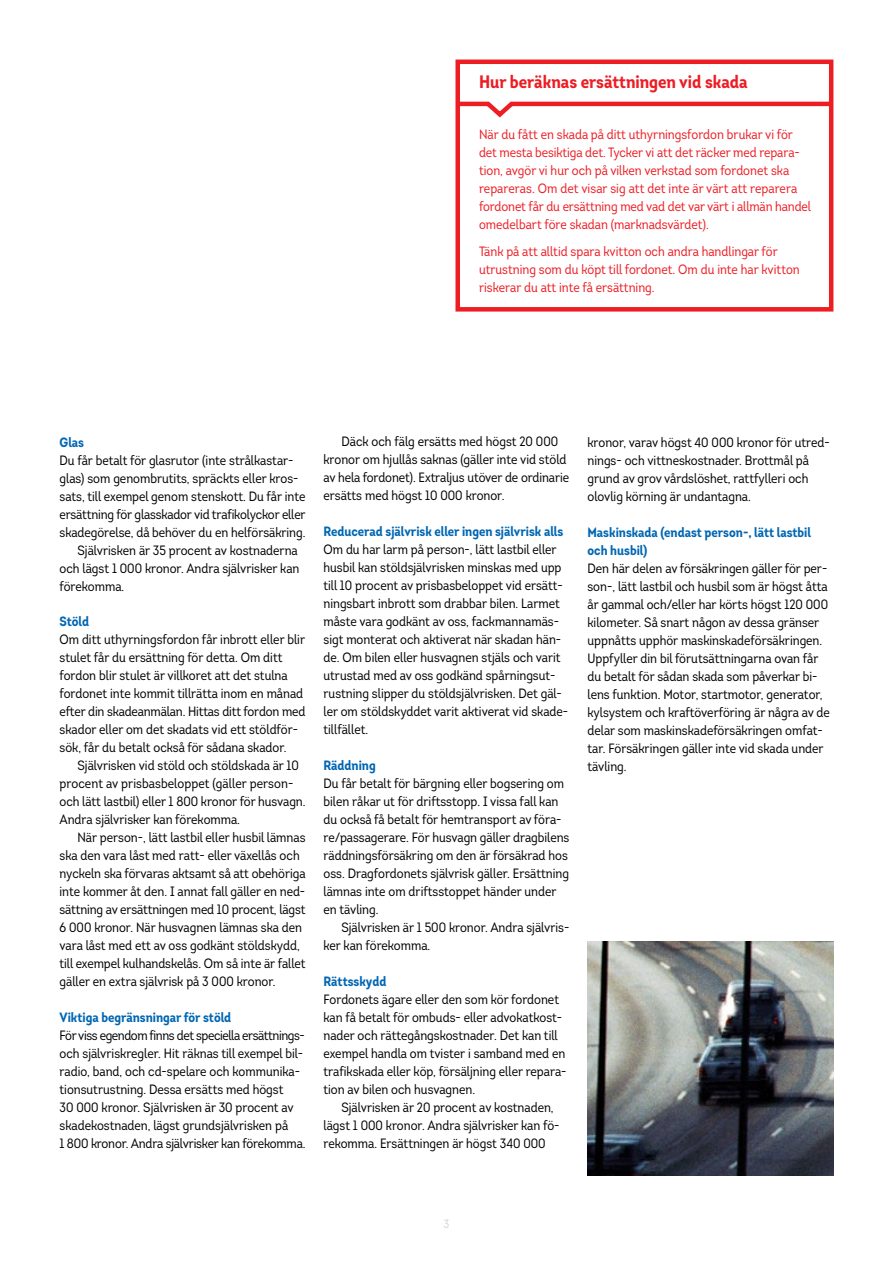
<style>
.page{position:relative;width:893px;height:1263px;background:#fff}
.page>*{position:absolute;margin:0;border:0;box-sizing:border-box;transform-origin:0 0}
.t1{font:700 18px "Intro Cond";color:#ed1d24}
.t2{font:13.5px/18px "Intro Cond";color:#000}
.t3{font:13.5px/18px "Intro Cond";color:#ed1d24}
.t4{font:700 13.5px/18px "Intro Cond";color:#0066b3}
.t5{font:12px "Intro Cond";color:#d1d3d4}
</style>
<div class="page">
<img style="left:587px;top:942px;width:246px;height:234px">
<svg style="left:455px;top:59px;width:379px;height:253px"></svg>
<svg style="left:455px;top:99px;width:379px;height:21px"></svg>
<h1 class="t1" style="left:479px;top:70px;width:270px">Hur beräknas ersättningen vid skada</h1>
<p class="t3" style="left:479px;top:126px;width:334px">När du fått en skada på ditt uthyrningsfordon brukar vi för det mesta besiktiga det. Tycker vi att det räcker med repara&shy;tion, avgör vi hur och på vilken verkstad som fordonet ska repareras. Om det visar sig att det inte är värt att reparera fordonet får du ersättning med vad det var värt i allmän handel omedelbart före skadan (marknadsvärdet).</p>
<p class="t3" style="left:479px;top:243px;width:322px">Tänk på att alltid spara kvitton och andra handlingar för utrustning som du köpt till fordonet. Om du inte har kvitton riskerar du att inte få ersättning.</p>
<p class="t4" style="left:60px;top:433px;width:26px">Glas</p>
<p class="t2" style="left:60px;top:451px;width:236px">Du får betalt för glasrutor (inte strålkastar-</p>
<p class="t2" style="left:60px;top:469px;width:240px">glas) som genombrutits, spräckts eller kros-</p>
<p class="t2" style="left:60px;top:487px;width:247px">sats, till exempel genom stenskott. Du får inte</p>
<p class="t2" style="left:60px;top:505px;width:248px">ersättning för glasskador vid trafikolyckor eller</p>
<p class="t2" style="left:60px;top:523px;width:247px">skadegörelse, då behöver du en helförsäkring.</p>
<p class="t2" style="left:78px;top:541px;width:222px">Självrisken är 35 procent av kostnaderna</p>
<p class="t2" style="left:60px;top:559px;width:241px">och lägst 1 000 kronor. Andra självrisker kan</p>
<p class="t2" style="left:60px;top:577px;width:66px">förekomma.</p>
<p class="t4" style="left:60px;top:613px;width:31px">Stöld</p>
<p class="t2" style="left:60px;top:631px;width:247px">Om ditt uthyrningsfordon får inbrott eller blir stulet får du ersättning för detta. Om ditt fordon blir stulet är villkoret att det stulna fordonet inte kommit tillrätta inom en månad efter din skadeanmälan. Hittas ditt fordon med skador eller om det skadats vid ett stöldför&shy;sök, får du betalt också för sådana skador.</p>
<p class="t2" style="left:60px;top:757px;width:247px;text-indent:18px">Självrisken vid stöld och stöldskada är 10 procent av prisbasbeloppet (gäller person&shy;och lätt lastbil) eller 1 800 kronor för husvagn.<br>Andra självrisker kan förekomma.</p>
<p class="t2" style="left:60px;top:829px;width:247px;text-indent:18px">När person-, lätt lastbil eller husbil lämnas ska den vara låst med ratt- eller växellås och nyckeln ska förvaras aktsamt så att obehöriga inte kommer åt den. I annat fall gäller en ned&shy;sättning av ersättningen med 10 procent, lägst 6 000 kronor. När husvagnen lämnas ska den vara låst med ett av oss godkänt stöldskydd, till exempel kulhandskelås. Om så inte är fallet gäller en extra självrisk på 3 000 kronor.</p>
<p class="t4" style="left:60px;top:1009px;width:173px">Viktiga begränsningar för stöld</p>
<p class="t2" style="left:60px;top:1027px;width:247px">För viss egendom finns det speciella ersättnings&shy;och självriskregler. Hit räknas till exempel bil&shy;radio, band, och cd-spelare och kommunika&shy;tionsutrustning. Dessa ersätts med högst<br>30 000 kronor. Självrisken är 30 procent av skadekostnaden, lägst grundsjälvrisken på<br>1 800 kronor. Andra självrisker kan förekomma.</p>
<p class="t2" style="left:323px;top:433px;width:247px;text-indent:18px">Däck och fälg ersätts med högst 20 000 kronor om hjullås saknas (gäller inte vid stöld av hela fordonet). Extraljus utöver de ordinarie ersätts med högst 10 000 kronor.</p>
<p class="t4" style="left:323px;top:523px;width:241px">Reducerad självrisk eller ingen självrisk alls</p>
<p class="t2" style="left:323px;top:541px;width:246px">Om du har larm på person-, lätt lastbil eller husbil kan stöldsjälvrisken minskas med upp till 10 procent av prisbasbeloppet vid ersätt&shy;ningsbart inbrott som drabbar bilen. Larmet måste vara godkänt av oss, fackmannamäs&shy;sigt monterat och aktiverat när skadan hän&shy;de. Om bilen eller husvagnen stjäls och varit utrustad med av oss godkänd spårningsut&shy;rustning slipper du stöldsjälvrisken. Det gäl&shy;ler om stöldskyddet varit aktiverat vid skade&shy;tillfället.</p>
<p class="t4" style="left:323px;top:757px;width:54px">Räddning</p>
<p class="t2" style="left:323px;top:775px;width:247px">Du får betalt för bärgning eller bogsering om bilen råkar ut för driftsstopp. I vissa fall kan du också få betalt för hemtransport av föra&shy;re/passagerare. För husvagn gäller dragbilens räddningsförsäkring om den är försäkrad hos oss. Dragfordonets självrisk gäller. Ersättning lämnas inte om driftsstoppet händer under en tävling.</p>
<p class="t2" style="left:323px;top:919px;width:247px;text-indent:18px">Självrisken är 1 500 kronor. Andra självris&shy;ker kan förekomma.</p>
<p class="t4" style="left:323px;top:973px;width:64px">Rättsskydd</p>
<p class="t2" style="left:323px;top:991px;width:245px">Fordonets ägare eller den som kör fordonet kan få betalt för ombuds- eller advokatkost&shy;nader och rättegångskostnader. Det kan till exempel handla om tvister i samband med en trafikskada eller köp, försäljning eller repara&shy;tion av bilen och husvagnen.</p>
<p class="t2" style="left:323px;top:1099px;width:237px;text-indent:18px">Självrisken är 20 procent av kostnaden, lägst 1 000 kronor. Andra självrisker kan fö&shy;rekomma. Ersättningen är högst 340 000</p>
<p class="t2" style="left:587px;top:433px;width:244px">kronor, varav högst 40 000 kronor för utred&shy;nings- och vittneskostnader. Brottmål på grund av grov vårdslöshet, rattfylleri och olovlig körning är undantagna.</p>
<p class="t4" style="left:587px;top:523px;width:225px">Maskinskada (endast person-, lätt lastbil och husbil)</p>
<p class="t2" style="left:587px;top:559px;width:244px">Den här delen av försäkringen gäller för per&shy;son-, lätt lastbil och husbil som är högst åtta år gammal och/eller har körts högst 120 000 kilometer. Så snart någon av dessa gränser uppnåtts upphör maskinskadeförsäkringen.<br>Uppfyller din bil förutsättningarna ovan får du betalt för sådan skada som påverkar bi&shy;lens funktion. Motor, startmotor, generator, kylsystem och kraftöverföring är några av de delar som maskinskadeförsäkringen omfat&shy;tar. Försäkringen gäller inte vid skada under tävling.</p>
<p class="t5" style="left:444px;top:1217px;width:7px">3</p>
</div>
